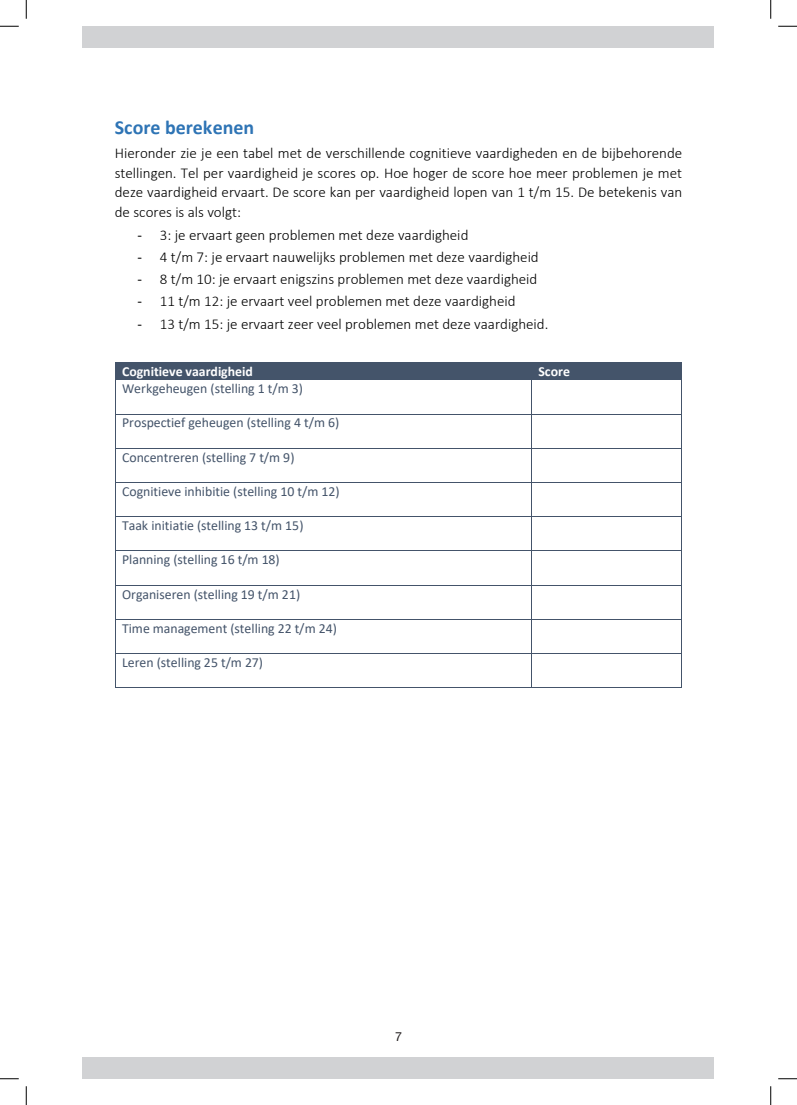
<style>
.page{position:relative;width:797px;height:1105px;background:#fff}
.page>*{position:absolute;margin:0;border:0;box-sizing:border-box;transform-origin:0 0}
.t1{font:700 20px "Calibri";color:#2e74b5}
.t2{font:300 15px/19.8px "Calibri";color:#000;text-align:justify}
.t3{font:13.75px "Calibri";color:#44546a}
.t4{font:700 13.75px "Calibri";letter-spacing:.005em;color:#fff}
.t5{font:12.5px "Helvetica Neue LT Std";color:#231f20}
.s1{font-weight:400}
</style>
<div class="page">
<div style="left:83px;top:26px;width:631px;height:22px;background:#d1d2d4"></div>
<div style="left:83px;top:1057px;width:631px;height:22px;background:#d1d2d4"></div>
<div style="left:116px;top:363px;width:415px;height:17px;background:#44546a"></div>
<div style="left:532px;top:363px;width:149px;height:17px;background:#44546a"></div>
<hr style="left:115px;top:362px;width:416px;height:1px;background:#44546a">
<hr style="left:532px;top:362px;width:149px;height:1px;background:#44546a">
<svg style="left:115px;top:363px;width:1px;height:17px"></svg>
<hr style="left:115px;top:380px;width:416px;height:1px;background:#44546a">
<svg style="left:531px;top:362px;width:1px;height:18px"></svg>
<hr style="left:532px;top:380px;width:149px;height:1px;background:#44546a">
<svg style="left:681px;top:362px;width:1px;height:18px"></svg>
<hr style="left:115px;top:380px;width:1px;height:34px;background:#44546a">
<hr style="left:531px;top:380px;width:1px;height:34px;background:#44546a">
<hr style="left:681px;top:380px;width:1px;height:34px;background:#44546a">
<hr style="left:115px;top:414px;width:416px;height:1px;background:#44546a">
<hr style="left:532px;top:414px;width:149px;height:1px;background:#44546a">
<hr style="left:115px;top:414px;width:1px;height:34px;background:#44546a">
<hr style="left:531px;top:414px;width:1px;height:34px;background:#44546a">
<hr style="left:681px;top:414px;width:1px;height:34px;background:#44546a">
<hr style="left:115px;top:448px;width:416px;height:1px;background:#44546a">
<hr style="left:532px;top:448px;width:149px;height:1px;background:#44546a">
<hr style="left:115px;top:449px;width:1px;height:33px;background:#44546a">
<hr style="left:531px;top:449px;width:1px;height:33px;background:#44546a">
<hr style="left:681px;top:449px;width:1px;height:33px;background:#44546a">
<hr style="left:115px;top:482px;width:416px;height:1px;background:#44546a">
<hr style="left:532px;top:482px;width:149px;height:1px;background:#44546a">
<hr style="left:115px;top:483px;width:1px;height:33px;background:#44546a">
<hr style="left:531px;top:483px;width:1px;height:33px;background:#44546a">
<hr style="left:681px;top:483px;width:1px;height:33px;background:#44546a">
<hr style="left:115px;top:516px;width:416px;height:1px;background:#44546a">
<hr style="left:532px;top:516px;width:149px;height:1px;background:#44546a">
<hr style="left:115px;top:517px;width:1px;height:34px;background:#44546a">
<hr style="left:531px;top:517px;width:1px;height:34px;background:#44546a">
<hr style="left:681px;top:517px;width:1px;height:34px;background:#44546a">
<hr style="left:115px;top:551px;width:416px;height:1px;background:#44546a">
<hr style="left:532px;top:551px;width:149px;height:1px;background:#44546a">
<hr style="left:115px;top:551px;width:1px;height:34px;background:#44546a">
<hr style="left:531px;top:551px;width:1px;height:34px;background:#44546a">
<hr style="left:681px;top:551px;width:1px;height:34px;background:#44546a">
<hr style="left:115px;top:585px;width:416px;height:1px;background:#44546a">
<hr style="left:532px;top:585px;width:149px;height:1px;background:#44546a">
<hr style="left:115px;top:585px;width:1px;height:34px;background:#44546a">
<hr style="left:531px;top:585px;width:1px;height:34px;background:#44546a">
<hr style="left:681px;top:585px;width:1px;height:34px;background:#44546a">
<hr style="left:115px;top:619px;width:416px;height:1px;background:#44546a">
<hr style="left:532px;top:619px;width:149px;height:1px;background:#44546a">
<hr style="left:115px;top:620px;width:1px;height:33px;background:#44546a">
<hr style="left:531px;top:620px;width:1px;height:33px;background:#44546a">
<hr style="left:681px;top:620px;width:1px;height:33px;background:#44546a">
<hr style="left:115px;top:653px;width:416px;height:1px;background:#44546a">
<hr style="left:532px;top:653px;width:149px;height:1px;background:#44546a">
<hr style="left:115px;top:654px;width:1px;height:33px;background:#44546a">
<hr style="left:115px;top:687px;width:416px;height:1px;background:#44546a">
<hr style="left:531px;top:654px;width:1px;height:33px;background:#44546a">
<hr style="left:532px;top:687px;width:149px;height:1px;background:#44546a">
<hr style="left:681px;top:654px;width:1px;height:33px;background:#44546a">
<svg style="left:0;top:25px;width:19px;height:2px"></svg>
<svg style="left:778px;top:25px;width:19px;height:2px"></svg>
<svg style="left:0;top:1078px;width:19px;height:1px"></svg>
<svg style="left:778px;top:1078px;width:19px;height:1px"></svg>
<svg style="left:25px;top:0;width:2px;height:19px"></svg>
<svg style="left:25px;top:1086px;width:2px;height:19px"></svg>
<svg style="left:770px;top:0;width:1px;height:19px"></svg>
<svg style="left:770px;top:1086px;width:1px;height:19px"></svg>
<p class="t1" style="left:115px;top:113px;width:141px">Score berekenen</p>
<p class="t2" style="left:115px;top:143px;width:569px">Hieronder zie je een tabel met de verschillende cognitieve vaardigheden en de bijbehorende stellingen. Tel per vaardigheid je scores op. Hoe hoger de score hoe meer problemen je met deze vaardigheid ervaart. De score kan per vaardigheid lopen van 1 t/m 15. De betekenis van de scores is als volgt:</p>
<p class="t2" style="left:137px;top:225px;width:333px"><span class="s1">-</span> 3: je ervaart geen problemen met deze vaardigheid</p>
<p class="t2" style="left:137px;top:247px;width:403px"><span class="s1">-</span> 4 t/m 7: je ervaart nauwelijks problemen met deze vaardigheid</p>
<p class="t2" style="left:137px;top:269px;width:401px"><span class="s1">-</span> 8 t/m 10: je ervaart enigszins problemen met deze vaardigheid</p>
<p class="t2" style="left:137px;top:291px;width:380px"><span class="s1">-</span> 11 t/m 12: je ervaart veel problemen met deze vaardigheid</p>
<p class="t2" style="left:137px;top:314px;width:412px"><span class="s1">-</span> 13 t/m 15: je ervaart zeer veel problemen met deze vaardigheid.</p>
<p class="t4" style="left:122px;top:362px;width:132px">Cognitieve vaardigheid</p>
<p class="t4" style="left:538px;top:362px;width:33px">Score</p>
<p class="t3" style="left:122px;top:379px;width:183px">Werkgeheugen (stelling 1 t/m 3)</p>
<p class="t3" style="left:122px;top:413px;width:219px">Prospectief geheugen (stelling 4 t/m 6)</p>
<p class="t3" style="left:122px;top:448px;width:174px">Concentreren (stelling 7 t/m 9)</p>
<p class="t3" style="left:122px;top:482px;width:219px">Cognitieve inhibitie (stelling 10 t/m 12)</p>
<p class="t3" style="left:122px;top:516px;width:183px">Taak initiatie (stelling 13 t/m 15)</p>
<p class="t3" style="left:122px;top:550px;width:159px">Planning (stelling 16 t/m 18)</p>
<p class="t3" style="left:122px;top:584px;width:180px">Organiseren (stelling 19 t/m 21)</p>
<p class="t3" style="left:122px;top:619px;width:216px">Time management (stelling 22 t/m 24)</p>
<p class="t3" style="left:122px;top:653px;width:143px">Leren (stelling 25 t/m 27)</p>
<p class="t5" style="left:395px;top:1029px;width:8px">7</p>
</div>
